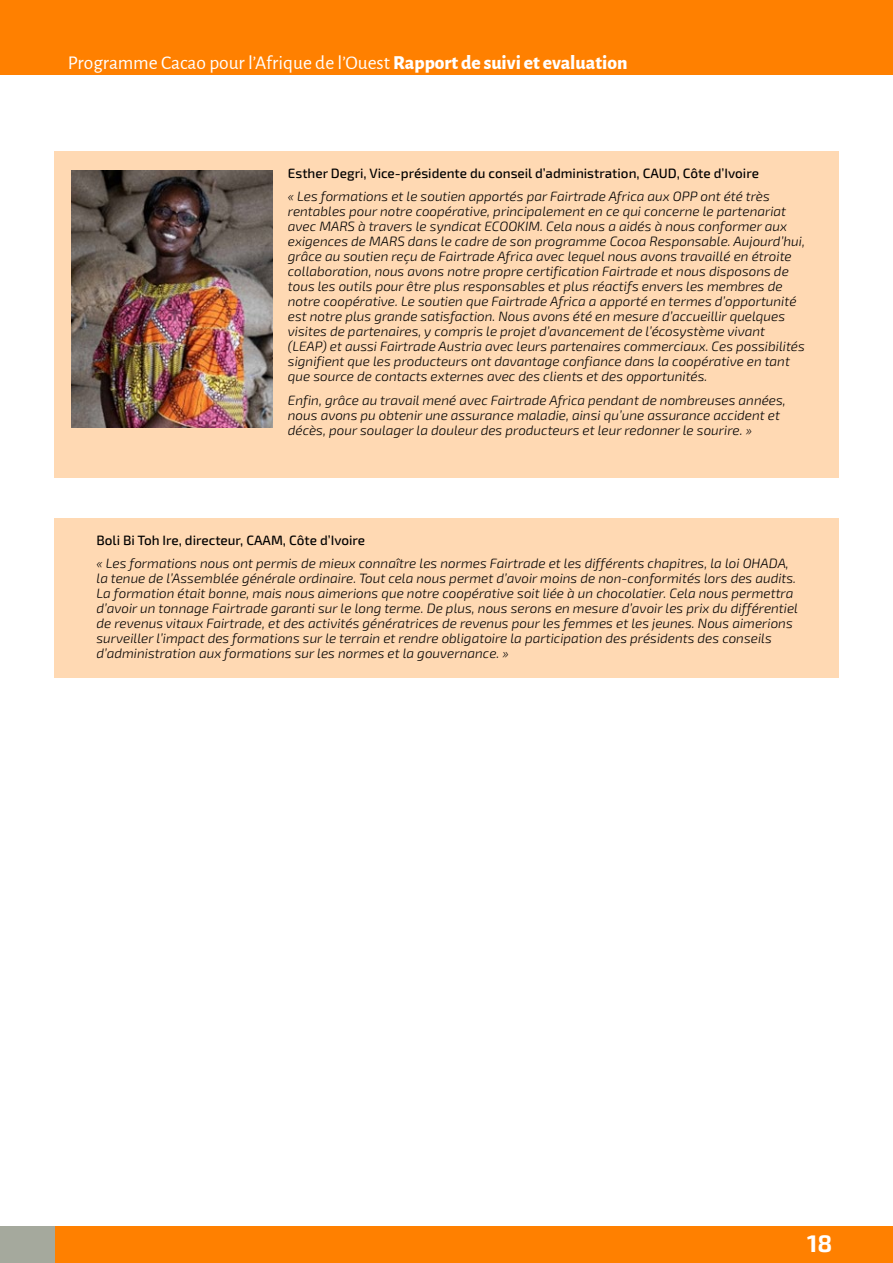
<style>
.page{position:relative;width:893px;height:1263px;background:#fff}
.page>*{position:absolute;margin:0;border:0;box-sizing:border-box;transform-origin:0 0}
.t1{font:700 24px "Exo 2";color:#fff}
.t2{font:19.5px "Alegreya Sans";color:#fff}
.Testimonial_Section{font:italic 300 13.5px/15px "Exo 2";color:#000}
.Testimonial_Section-2{font:500 13.5px "Exo 2";color:#000}
.s1{font-weight:800}
</style>
<div class="page">
<div style="left:0;top:0;width:893px;height:75px;background:#ff8000"></div>
<div style="left:0;top:1226px;width:893px;height:37px;background:#ff8000"></div>
<div style="left:0;top:1226px;width:54px;height:37px;background:#a5a99d"></div>
<div style="left:54px;top:151px;width:785px;height:46px;background:#ffd9b3"></div>
<div style="left:54px;top:175px;width:785px;height:226px;background:#ffd9b3"></div>
<div style="left:54px;top:378px;width:785px;height:76px;background:#ffd9b3"></div>
<div style="left:54px;top:432px;width:785px;height:46px;background:#ffd9b3"></div>
<div style="left:54px;top:518px;width:785px;height:46px;background:#ffd9b3"></div>
<div style="left:54px;top:542px;width:785px;height:136px;background:#ffd9b3"></div>
<img style="left:72px;top:170px;width:200px;height:257px">
<h2 class="t2" style="left:68px;top:49px;width:561px">Programme Cacao pour l’Afrique de l’Ouest <span class="s1">Rapport de suivi et evaluation</span></h2>
<p class="Testimonial_Section-2" style="left:288px;top:165px;width:473px">Esther Degri, Vice-présidente du conseil d’administration, CAUD, Côte d’Ivoire</p>
<p class="Testimonial_Section" style="left:288px;top:189px;width:519px">« Les formations et le soutien apportés par Fairtrade Africa aux OPP ont été très rentables pour notre coopérative, principalement en ce qui concerne le partenariat avec MARS à travers le syndicat ECOOKIM. Cela nous a aidés à nous conformer aux exigences de MARS dans le cadre de son programme Cocoa Responsable. Aujourd’hui, grâce au soutien reçu de Fairtrade Africa avec lequel nous avons travaillé en étroite collaboration, nous avons notre propre certification Fairtrade et nous disposons de tous les outils pour être plus responsables et plus réactifs envers les membres de notre coopérative. Le soutien que Fairtrade Africa a apporté en termes d’opportunité est notre plus grande satisfaction. Nous avons été en mesure d’accueillir quelques visites de partenaires, y compris le projet d’avancement de l’écosystème vivant (LEAP) et aussi Fairtrade Austria avec leurs partenaires commerciaux. Ces possibilités signifient que les producteurs ont davantage confiance dans la coopérative en tant que source de contacts externes avec des clients et des opportunités.</p>
<p class="Testimonial_Section" style="left:288px;top:393px;width:499px">Enfin, grâce au travail mené avec Fairtrade Africa pendant de nombreuses années, nous avons pu obtenir une assurance maladie, ainsi qu’une assurance accident et décès, pour soulager la douleur des producteurs et leur redonner le sourire. »</p>
<p class="Testimonial_Section-2" style="left:97px;top:532px;width:270px">Boli Bi Toh Ire, directeur, CAAM, Côte d’Ivoire</p>
<p class="Testimonial_Section" style="left:97px;top:556px;width:703px">« Les formations nous ont permis de mieux connaître les normes Fairtrade et les différents chapitres, la loi OHADA, la tenue de l’Assemblée générale ordinaire. Tout cela nous permet d’avoir moins de non-conformités lors des audits.<br>La formation était bonne, mais nous aimerions que notre coopérative soit liée à un chocolatier. Cela nous permettra d’avoir un tonnage Fairtrade garanti sur le long terme. De plus, nous serons en mesure d’avoir les prix du différentiel de revenus vitaux Fairtrade, et des activités génératrices de revenus pour les femmes et les jeunes. Nous aimerions surveiller l’impact des formations sur le terrain et rendre obligatoire la participation des présidents des conseils d’administration aux formations sur les normes et la gouvernance. »</p>
<h1 class="t1" style="left:807px;top:1229px;width:27px">18</h1>
</div>
